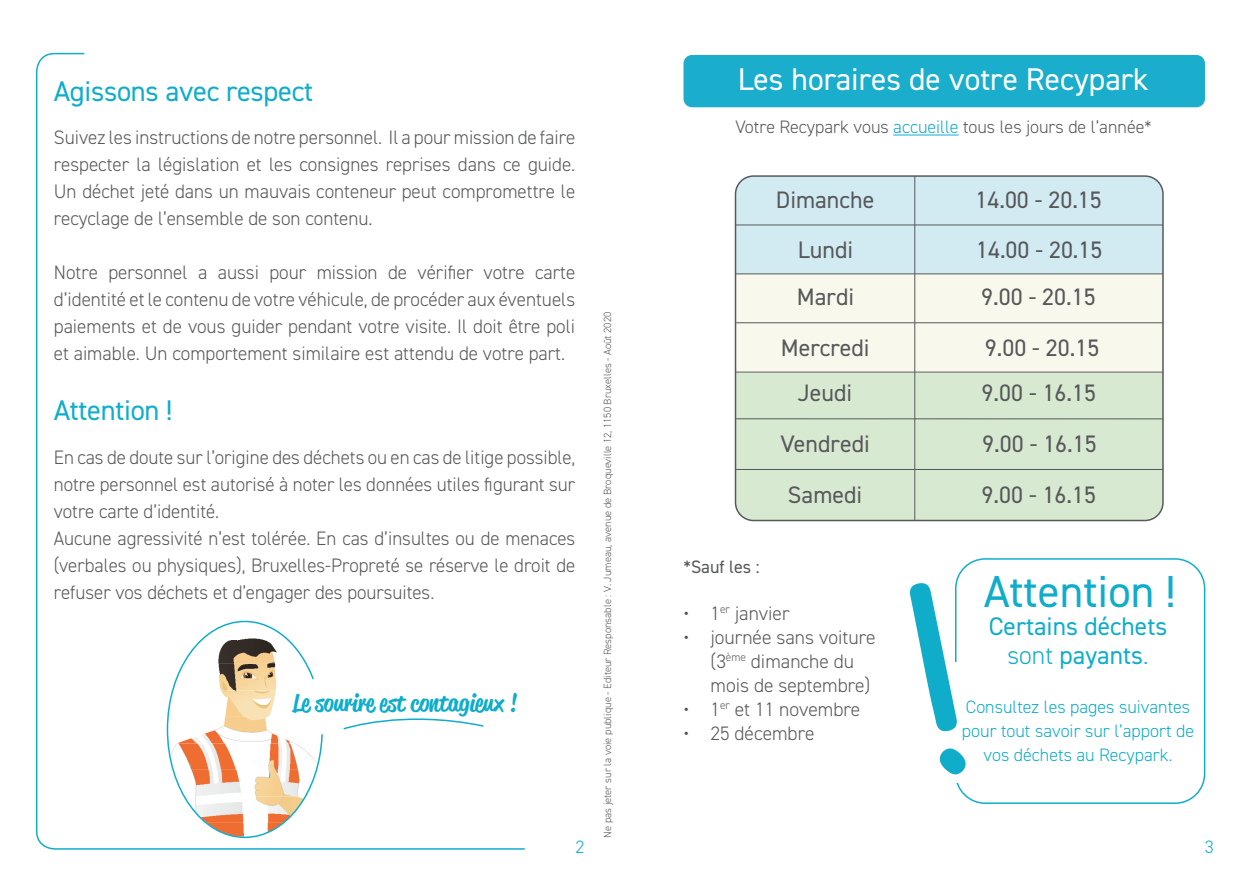
<style>
.page{position:relative;width:1259px;height:893px;background:#fff}
.page>*{position:absolute;margin:0;border:0;box-sizing:border-box;transform-origin:0 0}
.t1{font:45px "DIN2014";color:#10adcb}
.t2{font:31.5px "DIN2014";color:#fff}
.t3{font:28.5px "DIN2014";letter-spacing:-.01em;color:#10adcb}
.t4{font:25.5px "DIN2014";color:#10adcb}
.t5{font:500 24px "Reklame Script";color:#10adcb}
.t6{font:23.85px "DIN2014";color:#57585a}
.t7{font:300 19.5px/27px "DIN2014";color:#57585a;text-align:justify}
.t8{font:300 18px "DIN2014";color:#10adcb}
.t9{font:300 18px "DIN2014";color:#57585a}
.t10{font:18px "DIN2014";color:#57585a}
.t11{font:300 10.5px "DIN2014";color:#57585a}
.s1{color:#10adcb}
.s2{font-weight:300}
</style>
<div class="page">
<svg style="left:35px;top:52px;width:490px;height:798px"></svg>
<div style="left:955px;top:558px;width:250px;height:246px;border:2px solid #10adcb;border-radius:29px"></div>
<div style="left:929px;top:662px;width:66px;height:121px;background:#fff"></div>
<div style="left:735px;top:347px;width:428px;height:174px;background:#d8e9d2;border-radius:18px"></div>
<div style="left:735px;top:274px;width:428px;height:98px;background:#f8f8ec"></div>
<div style="left:735px;top:176px;width:427px;height:98px;background:#d2ebf3;border-radius:18px"></div>
<div style="left:683px;top:55px;width:522px;height:52px;background:#1aaecc;border-radius:9px"></div>
<div style="left:735px;top:175px;width:428px;height:346px;border:2px solid #57585a;border-radius:18px"></div>
<hr style="left:735px;top:225px;width:428px;height:1px;background:#57585a">
<hr style="left:735px;top:273px;width:428px;height:1px;background:#57585a">
<hr style="left:736px;top:322px;width:427px;height:1px;background:#57585a">
<hr style="left:735px;top:372px;width:428px;height:1px;background:#57585a">
<hr style="left:735px;top:418px;width:427px;height:1px;background:#57585a">
<hr style="left:735px;top:469px;width:428px;height:1px;background:#57585a">
<hr style="left:914px;top:176px;width:1px;height:344px;background:#57585a">
<hr style="left:893px;top:135px;width:65px;height:1px;background:#10adcb">
<svg style="left:955px;top:581px;width:4px;height:81px"></svg>
<p class="t3" style="left:54px;top:73px;width:261px">Agissons avec respect</p>
<p class="t7" style="left:54px;top:124px;width:523px">Suivez les instructions de notre personnel. Il a pour mission de faire respecter la législation et les consignes reprises dans ce guide.<br>Un déchet jeté dans un mauvais conteneur peut compromettre le recyclage de l’ensemble de son contenu.</p>
<p class="t7" style="left:54px;top:259px;width:523px">Notre personnel a aussi pour mission de vérifier votre carte d’identité et le contenu de votre véhicule, de procéder aux éventuels paiements et de vous guider pendant votre visite. Il doit être poli et aimable. Un comportement similaire est attendu de votre part.</p>
<p class="t3" style="left:54px;top:393px;width:120px">Attention !</p>
<p class="t7" style="left:54px;top:444px;width:523px">En cas de doute sur l’origine des déchets ou en cas de litige possible, notre personnel est autorisé à noter les données utiles figurant sur votre carte d’identité.</p>
<p class="t7" style="left:54px;top:525px;width:523px">Aucune agressivité n’est tolérée. En cas d’insultes ou de menaces (verbales ou physiques), Bruxelles-Propreté se réserve le droit de refuser vos déchets et d’engager des poursuites.</p>
<p class="t5" style="left:292px;top:686px;width:226px">Le sourire est contagieux !</p>
<p class="t11" style="left:601px;top:838px;width:527px;rotate:-90deg">Ne pas jeter sur la voie publique - Editeur Responsable : V. Jumeau, avenue de Broqueville 12, 1150 Bruxelles - Août 2020</p>
<p class="t2" style="left:738px;top:60px;width:412px">Les horaires de votre Recypark</p>
<p class="t9" style="left:735px;top:116px;width:418px">Votre Recypark vous <span class="s1">accueille</span> tous les jours de l’année*</p>
<p class="t6" style="left:975px;top:185px;width:128px">14.00 - 20.15</p>
<p class="t6" style="left:776px;top:185px;width:100px">Dimanche</p>
<p class="t6" style="left:798px;top:235px;width:57px">Lundi</p>
<p class="t6" style="left:976px;top:235px;width:128px">14.00 - 20.15</p>
<p class="t6" style="left:797px;top:282px;width:59px">Mardi</p>
<p class="t6" style="left:981px;top:282px;width:116px">9.00 - 20.15</p>
<p class="t6" style="left:780px;top:333px;width:90px">Mercredi</p>
<p class="t6" style="left:985px;top:333px;width:116px">9.00 - 20.15</p>
<p class="t6" style="left:798px;top:378px;width:56px">Jeudi</p>
<p class="t6" style="left:981px;top:378px;width:116px">9.00 - 16.15</p>
<p class="t6" style="left:780px;top:428px;width:91px">Vendredi</p>
<p class="t6" style="left:982px;top:428px;width:116px">9.00 - 16.15</p>
<p class="t6" style="left:788px;top:480px;width:76px">Samedi</p>
<p class="t6" style="left:981px;top:480px;width:116px">9.00 - 16.15</p>
<p class="t10" style="left:683px;top:556px;width:78px">*Sauf les :</p>
<p class="t7" style="left:683px;top:600px;width:108px">• 1<sup>er</sup> janvier</p>
<p class="t7" style="left:710px;top:625px;width:167px;line-height:24px;text-align:left;text-indent:-27px">• journée sans voiture (3<sup>ème</sup> dimanche du mois de septembre)</p>
<p class="t7" style="left:683px;top:696px;width:178px">• 1<sup>er</sup> et 11 novembre</p>
<p class="t7" style="left:683px;top:720px;width:133px">• 25 décembre</p>
<p class="t1" style="left:984px;top:563px;width:193px">Attention !</p>
<p class="t4" style="left:988px;top:610px;width:180px">Certains déchets</p>
<p class="t4" style="left:1007px;top:639px;width:142px"><span class="s2">sont</span> payants<span class="s2">.</span></p>
<p class="t8" style="left:966px;top:696px;width:226px">Consultez les pages suivantes</p>
<p class="t8" style="left:962px;top:720px;width:234px">pour tout savoir sur l’apport de</p>
<p class="t8" style="left:983px;top:744px;width:190px">vos déchets au Recypark.</p>
<p class="t8" style="left:575px;top:836px;width:10px">2</p>
<p class="t8" style="left:1205px;top:836px;width:10px">3</p>
</div>
